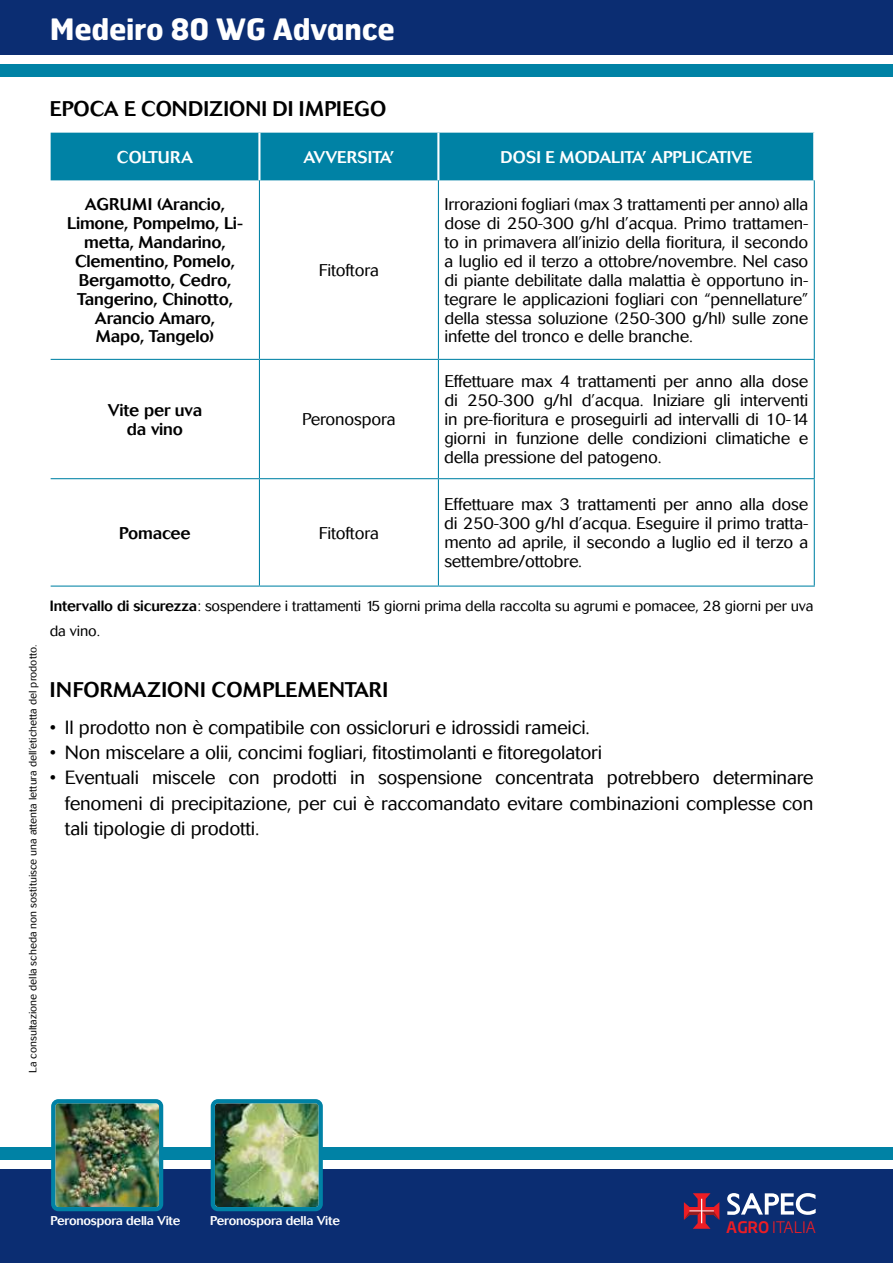
<style>
.page{position:relative;width:893px;height:1263px;background:#fff}
.page>*{position:absolute;margin:0;border:0;box-sizing:border-box;transform-origin:0 0}
.t1{font:700 29.4px "Hermes";letter-spacing:-.01em;color:#fff}
.t2{font:500 21px "Cosmos";letter-spacing:.01em;color:#000}
.t3{font:300 18.9px/25.2px "Cosmos";letter-spacing:-.01em;color:#000;text-align:justify}
.t4{font:300 16.8px/18.9px "Cosmos";letter-spacing:-.01em;color:#000;text-align:justify}
.t5{font:500 16.8px/18.9px "Cosmos";letter-spacing:-.01em;color:#000;text-align:center}
.t6{font:500 16.8px "Cosmos";letter-spacing:-.01em;color:#fff}
.t7{font:500 16.8px "Cosmos";letter-spacing:.01em;color:#fff}
.t8{font:300 15.75px "Soho Gothic Pro";color:#ed1d24}
.t9{font:300 14.7px/25.2px "Cosmos";letter-spacing:-.01em;color:#000}
.t10{font:500 12.6px "Cosmos";letter-spacing:-.02em;color:#fff}
.t11{font:300 10.5px "Cosmos";color:#000}
.s1{font-weight:500}
</style>
<div class="page">
<div style="left:0;top:1169px;width:893px;height:94px;background:#0b2d72"></div>
<div style="left:0;top:1147px;width:893px;height:13px;background:#0082a5"></div>
<div style="left:0;top:0;width:893px;height:55px;background:#0b2d72"></div>
<div style="left:0;top:64px;width:893px;height:13px;background:#0082a5"></div>
<svg style="left:727px;top:1193px;width:89px;height:22px"></svg>
<svg style="left:684px;top:1193px;width:35px;height:36px"></svg>
<div style="left:51px;top:133px;width:762px;height:47px;background:#0082a5"></div>
<hr style="left:258px;top:133px;width:2px;height:47px;background:#fff">
<hr style="left:437px;top:133px;width:2px;height:47px;background:#fff">
<hr style="left:259px;top:180px;width:1px;height:179px;background:#0082a5">
<hr style="left:259px;top:360px;width:1px;height:118px;background:#0082a5">
<hr style="left:259px;top:479px;width:1px;height:106px;background:#0082a5">
<hr style="left:438px;top:180px;width:1px;height:179px;background:#0082a5">
<hr style="left:438px;top:360px;width:1px;height:118px;background:#0082a5">
<hr style="left:438px;top:479px;width:1px;height:106px;background:#0082a5">
<hr style="left:814px;top:180px;width:1px;height:179px;background:#0082a5">
<hr style="left:814px;top:360px;width:1px;height:118px;background:#0082a5">
<hr style="left:814px;top:479px;width:1px;height:106px;background:#0082a5">
<hr style="left:51px;top:359px;width:208px;height:1px;background:#0082a5">
<hr style="left:51px;top:478px;width:208px;height:1px;background:#0082a5">
<hr style="left:51px;top:585px;width:208px;height:2px;background:#0082a5">
<hr style="left:259px;top:359px;width:179px;height:1px;background:#0082a5">
<hr style="left:259px;top:478px;width:179px;height:1px;background:#0082a5">
<hr style="left:259px;top:585px;width:179px;height:2px;background:#0082a5">
<hr style="left:438px;top:359px;width:377px;height:1px;background:#0082a5">
<hr style="left:438px;top:478px;width:377px;height:1px;background:#0082a5">
<hr style="left:438px;top:585px;width:377px;height:2px;background:#0082a5">
<img style="left:216px;top:1104px;width:102px;height:102px">
<div style="left:211px;top:1099px;width:112px;height:112px;border:4px solid #0082a5;border-radius:5px"></div>
<img style="left:56px;top:1104px;width:102px;height:102px">
<div style="left:51px;top:1099px;width:112px;height:112px;border:4px solid #0082a5;border-radius:5px"></div>
<h1 class="t1" style="left:50px;top:11px;width:346px">Medeiro 80 WG Advance</h1>
<p class="t2" style="left:50px;top:96px;width:338px">EPOCA E CONDIZIONI DI IMPIEGO</p>
<p class="t7" style="left:117px;top:147px;width:78px">COLTURA</p>
<p class="t6" style="left:303px;top:147px;width:93px">AVVERSITA’</p>
<p class="t6" style="left:500px;top:147px;width:253px">DOSI E MODALITA’ APPLICATIVE</p>
<p class="t5" style="left:67px;top:195px;width:177px">AGRUMI (Arancio,<br>Limone, Pompelmo, Li&shy;metta, Mandarino,<br>Clementino, Pomelo,<br>Bergamotto, Cedro,<br>Tangerino, Chinotto,<br>Arancio Amaro,<br>Mapo, Tangelo)</p>
<p class="t4" style="left:444px;top:195px;width:365px">Irrorazioni fogliari (max 3 trattamenti per anno) alla dose di 250-300 g/hl d’acqua. Primo trattamen&shy;to in primavera all’inizio della fioritura, il secondo a luglio ed il terzo a ottobre/novembre. Nel caso di piante debilitate dalla malattia è opportuno in&shy;tegrare le applicazioni fogliari con “pennellature” della stessa soluzione (250-300 g/hl) sulle zone infette del tronco e delle branche.</p>
<p class="t4" style="left:319px;top:261px;width:62px">Fitoftora</p>
<p class="t5" style="left:108px;top:401px;width:96px">Vite per uva da vino</p>
<p class="t4" style="left:302px;top:410px;width:95px">Peronospora</p>
<p class="t4" style="left:444px;top:372px;width:365px">Effettuare max 4 trattamenti per anno alla dose di 250-300 g/hl d’acqua. Iniziare gli interventi in pre-fioritura e proseguirli ad intervalli di 10-14 giorni in funzione delle condizioni climatiche e della pressione del patogeno.</p>
<p class="t11" style="left:27px;top:1072px;width:429px;rotate:-90deg">La consultazione della scheda non sostituisce una attenta lettura dell’etichetta del prodotto.</p>
<p class="t4" style="left:444px;top:495px;width:365px">Effettuare max 3 trattamenti per anno alla dose di 250-300 g/hl d’acqua. Eseguire il primo tratta&shy;mento ad aprile, il secondo a luglio ed il terzo a settembre/ottobre.</p>
<p class="t9" style="left:50px;top:594px;width:765px"><span class="s1">Intervallo di sicurezza</span>: sospendere i trattamenti 15 giorni prima della raccolta su agrumi e pomacee, 28 giorni per uva da vino.</p>
<p class="t5" style="left:119px;top:524px;width:73px">Pomacee</p>
<p class="t4" style="left:319px;top:524px;width:62px">Fitoftora</p>
<p class="t2" style="left:50px;top:677px;width:340px">INFORMAZIONI COMPLEMENTARI</p>
<p class="t3" style="left:50px;top:715px;width:541px">• Il prodotto non è compatibile con ossicloruri e idrossidi rameici.</p>
<p class="t3" style="left:50px;top:740px;width:554px">• Non miscelare a olii, concimi fogliari, fitostimolanti e fitoregolatori</p>
<p class="t3" style="left:65px;top:765px;width:750px;text-indent:-15px">• Eventuali miscele con prodotti in sospensione concentrata potrebbero determinare fenomeni di precipitazione, per cui è raccomandato evitare combinazioni complesse con tali tipologie di prodotti.</p>
<p class="t10" style="left:51px;top:1213px;width:131px">Peronospora della Vite</p>
<p class="t10" style="left:210px;top:1213px;width:131px">Peronospora della Vite</p>
<p class="t8" style="left:726px;top:1215px;width:91px"><span class="s1">AGRO</span> ITALIA</p>
</div>
